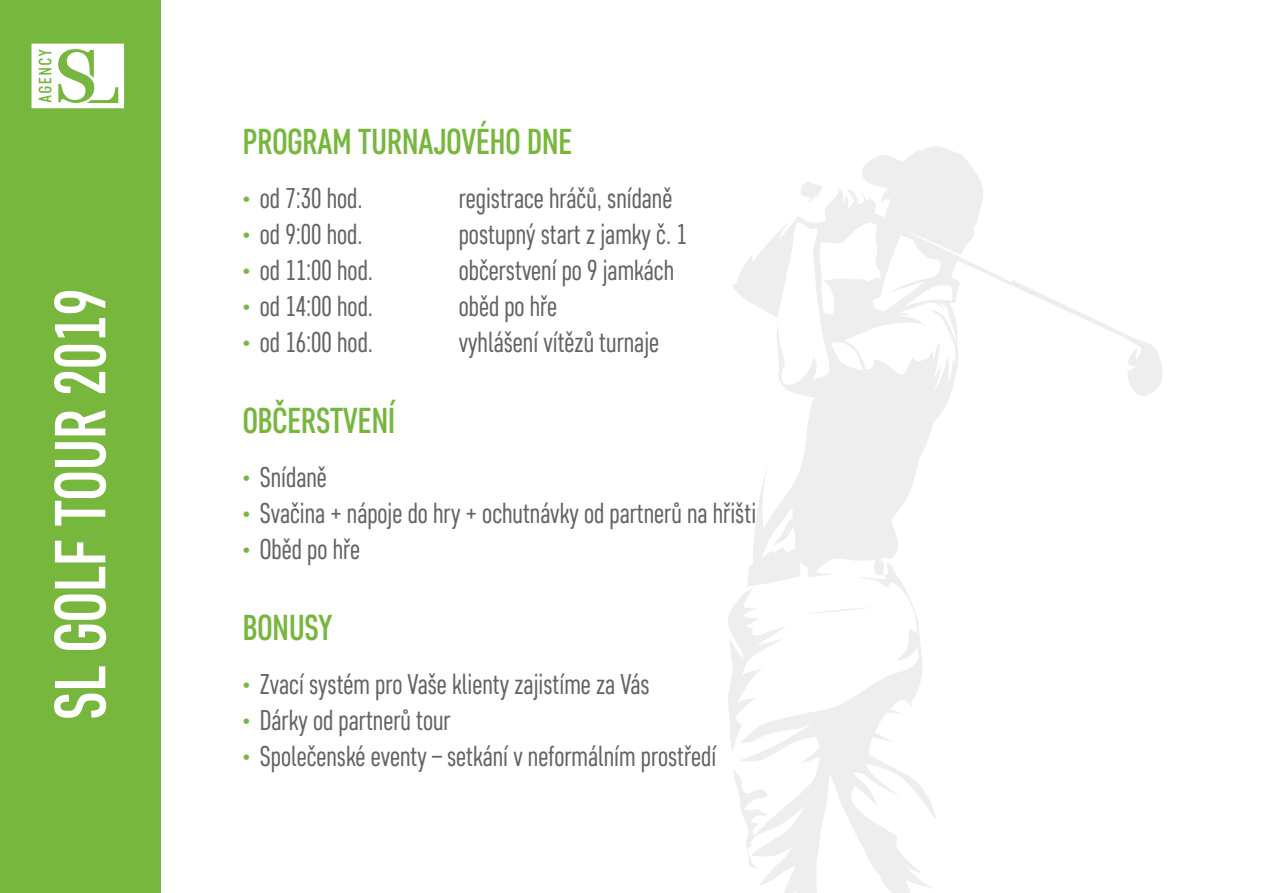
<style>
.page{position:relative;width:1263px;height:893px;background:#fff}
.page>*{position:absolute;margin:0;border:0;box-sizing:border-box;transform-origin:0 0}
.t1{font:500 72px "Core Sans D47 Cn";color:#fff}
.t2{font:500 36px "Core Sans D47 Cn";color:#77b73e}
.t3{font:28.5px "Core Sans D37 Cn";color:#636363}
.s1{font-size:27px;color:#77b73e}
</style>
<div class="page">
<div style="left:0;top:0;width:161px;height:893px;background:#77b73e"></div>
<svg style="left:32px;top:44px;width:92px;height:64px"></svg>
<svg style="left:728px;top:608px;width:5px;height:143px"></svg>
<svg style="left:733px;top:146px;width:429px;height:416px"></svg>
<svg style="left:733px;top:562px;width:203px;height:331px"></svg>
<svg style="left:804px;top:607px;width:67px;height:7px"></svg>
<svg style="left:800px;top:181px;width:22px;height:21px"></svg>
<p class="t1" style="left:36px;top:720px;width:433px;rotate:-90deg">SL GOLF TOUR 2019</p>
<p class="t2" style="left:243px;top:119px;width:331px">PROGRAM TURNAJOVÉHO DNE</p>
<p class="t3" style="left:243px;top:180px;width:121px"><span class="s1">•</span> od 7:30 hod.</p>
<p class="t3" style="left:459px;top:180px;width:215px">registrace hráčů, snídaně</p>
<p class="t3" style="left:243px;top:216px;width:121px"><span class="s1">•</span> od 9:00 hod.</p>
<p class="t3" style="left:459px;top:216px;width:229px">postupný start z jamky č. 1</p>
<p class="t3" style="left:243px;top:252px;width:132px"><span class="s1">•</span> od 11:00 hod.</p>
<p class="t3" style="left:459px;top:252px;width:217px">občerstvení po 9 jamkách</p>
<p class="t3" style="left:243px;top:288px;width:132px"><span class="s1">•</span> od 14:00 hod.</p>
<p class="t3" style="left:459px;top:288px;width:100px">oběd po hře</p>
<p class="t3" style="left:243px;top:324px;width:132px"><span class="s1">•</span> od 16:00 hod.</p>
<p class="t3" style="left:459px;top:324px;width:202px">vyhlášení vítězů turnaje</p>
<p class="t2" style="left:243px;top:398px;width:154px">OBČERSTVENÍ</p>
<p class="t3" style="left:243px;top:459px;width:86px"><span class="s1">•</span> Snídaně</p>
<p class="t3" style="left:243px;top:495px;width:515px"><span class="s1">•</span> Svačina + nápoje do hry + ochutnávky od partnerů na hřišti</p>
<p class="t3" style="left:243px;top:531px;width:119px"><span class="s1">•</span> Oběd po hře</p>
<p class="t2" style="left:243px;top:605px;width:91px">BONUSY</p>
<p class="t3" style="left:243px;top:666px;width:408px"><span class="s1">•</span> Zvací systém pro Vaše klienty zajistíme za Vás</p>
<p class="t3" style="left:243px;top:702px;width:209px"><span class="s1">•</span> Dárky od partnerů tour</p>
<p class="t3" style="left:243px;top:738px;width:475px"><span class="s1">•</span> Společenské eventy – setkání v neformálním prostředí</p>
</div>
